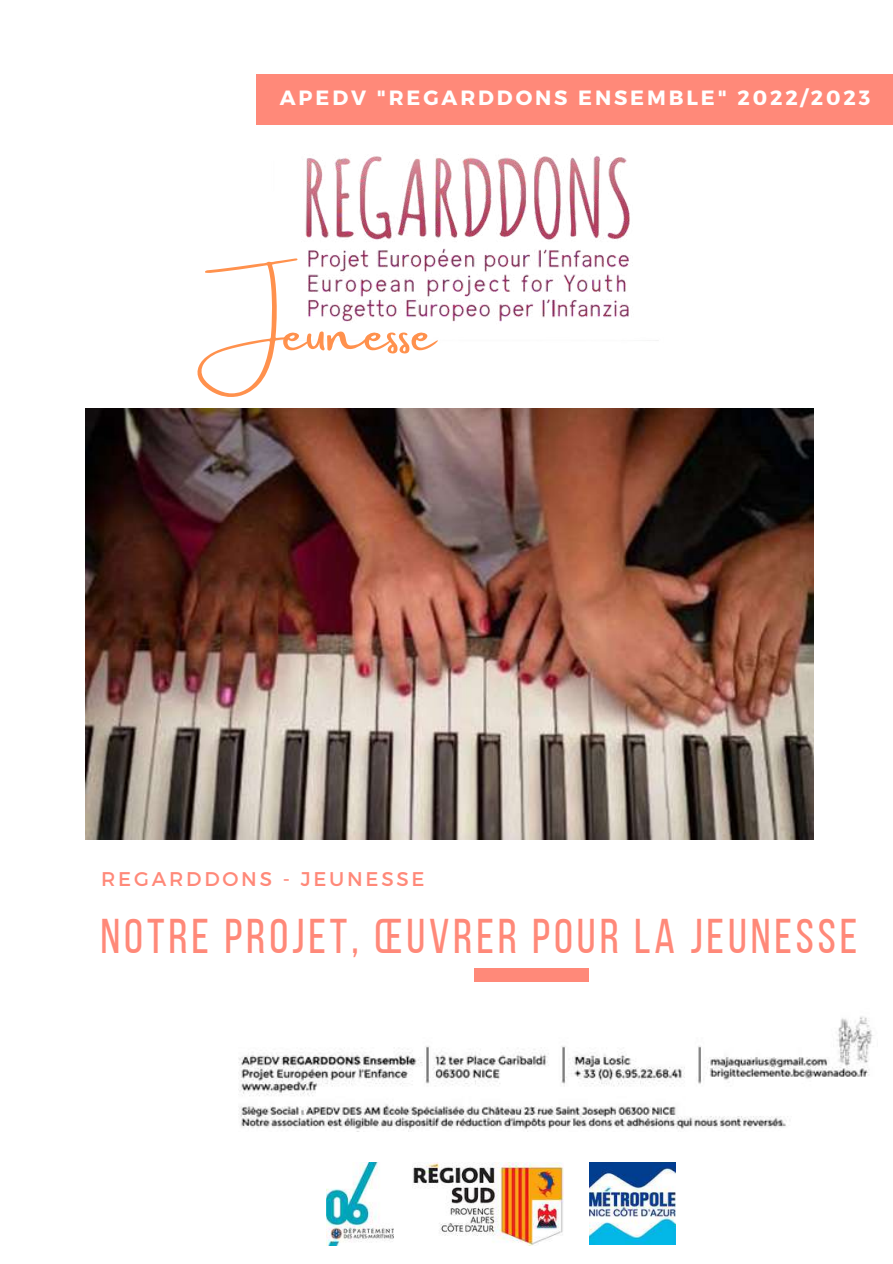
<style>
.page{position:relative;width:893px;height:1264px;background:#fff}
.page>*{position:absolute;margin:0;border:0;box-sizing:border-box;transform-origin:0 0}
.t1{font:55.8px "Amsterdam Two";color:#ff914d}
.t2{font:48.6px "Bebas Neue";letter-spacing:.08em;color:#ff8979}
.t3{font:700 20.7px "Montserrat";letter-spacing:.14em;color:#fff}
.t4{font:19.8px "Montserrat";letter-spacing:.14em;color:#ff8979}
</style>
<div class="page">
<img style="left:85px;top:408px;width:728px;height:431px">
<div style="left:474px;top:968px;width:115px;height:13px;background:#ff8979"></div>
<div style="left:257px;top:74px;width:635px;height:51px;background:#ff8979"></div>
<img style="left:238px;top:1016px;width:635px;height:115px">
<img style="left:327px;top:1162px;width:67px;height:83px">
<img style="left:412px;top:1162px;width:151px;height:83px">
<img style="left:589px;top:1162px;width:86px;height:82px">
<img style="left:274px;top:155px;width:384px;height:186px">
<p class="t3" style="left:280px;top:84px;width:592px">APEDV "REGARDDONS ENSEMBLE" 2022/2023</p>
<h1 class="t1" style="left:212px;top:302px;width:225px">Jeunesse</h1>
<p class="t4" style="left:101px;top:866px;width:325px">REGARDDONS - JEUNESSE</p>
<h2 class="t2" style="left:100px;top:916px;width:758px">NOTRE PROJET, ŒUVRER POUR LA JEUNESSE</h2>
</div>
